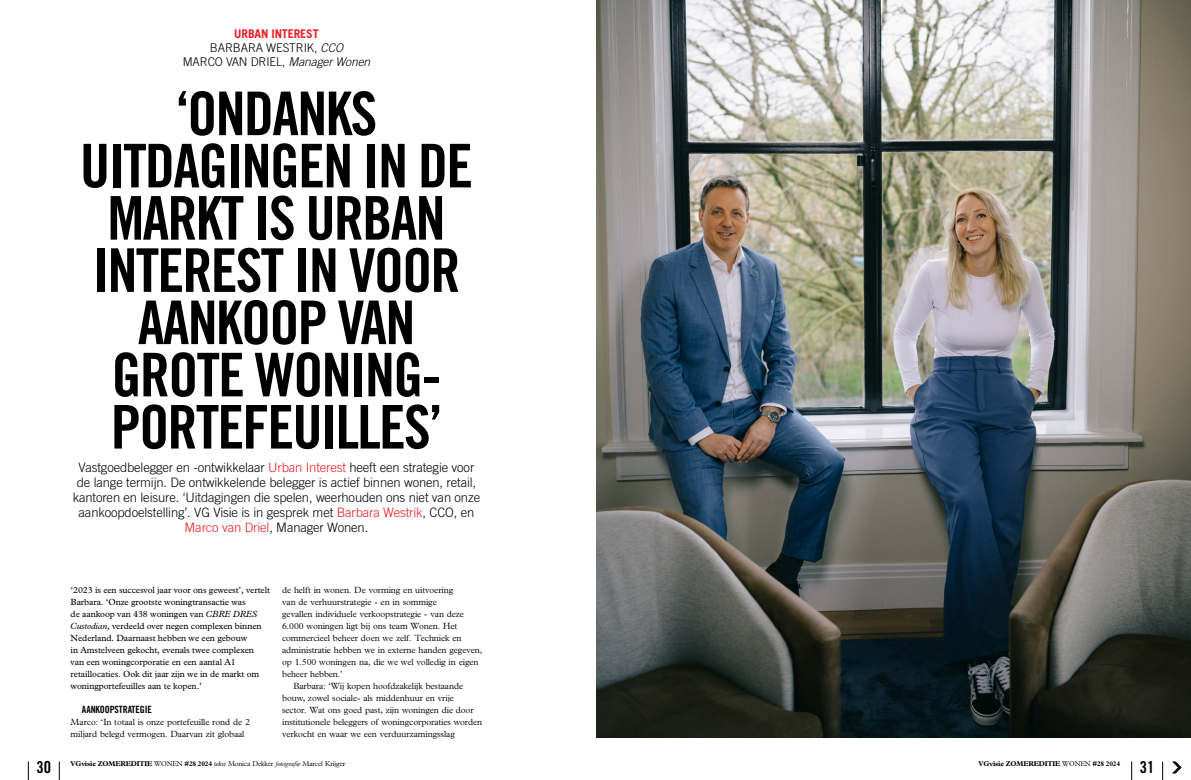
<style>
.page{position:relative;width:1191px;height:780px;background:#fff}
.page>*{position:absolute;margin:0;border:0;box-sizing:border-box;transform-origin:0 0}
.t1{font:60.3px/52.2px "Trade Gothic Bold Cond Twenty";letter-spacing:-.03em;color:#000}
.t2{font:16.5px "Trade Gothic Bold Cond Twenty";color:#000}
.t3{font:300 13px "Trade Gothic";letter-spacing:-.01em;color:#000}
.t4{font:300 12px/14px "Trade Gothic";letter-spacing:-.01em;color:#000;text-align:center}
.t5{font:10px "Trade Gothic Bold Cond Twenty";letter-spacing:-.01em;color:#000}
.t6{font:300 9px/12px "M Plantin";letter-spacing:-.01em;color:#000}
.t7{font:9px/12px "M Plantin";letter-spacing:-.01em;color:#000}
.t8{font:300 7px "M Plantin";letter-spacing:-.02em;color:#000}
.t9{font:700 7px "M Plantin";letter-spacing:-.02em;color:#000}
.s1{font-weight:700;color:#ed1d24}
.s2{font-style:italic}
.s3{color:#ed1d24}
.s4{font-weight:700}
.s5{font-weight:300}
</style>
<div class="page">
<img style="left:597px;top:0;width:594px;height:737px">
<svg style="left:1172px;top:761px;width:9px;height:12px"></svg>
<svg style="left:28px;top:761px;width:1px;height:19px"></svg>
<svg style="left:59px;top:761px;width:1px;height:19px"></svg>
<svg style="left:1162px;top:761px;width:1px;height:19px"></svg>
<svg style="left:1131px;top:761px;width:1px;height:19px"></svg>
<h3 class="t4" style="left:183px;top:26px;width:189px"><span class="s1">URBAN INTEREST<br></span>Barbara Westrik, <span class="s2">CCO<br></span>Marco van Driel, <span class="s2">Manager Wonen</span></h3>
<h1 class="t1" style="left:80px;top:87px;width:219px;text-indent:96px">‘ONDANKS<br>UITDAGINGEN</h1>
<h1 class="t1" style="left:363px;top:139px;width:106px">IN DE</h1>
<h1 class="t1" style="left:107px;top:191px;width:62px">MARKT</h1>
<h1 class="t1" style="left:254px;top:191px;width:163px">ISURBAN</h1>
<h1 class="t1" style="left:92px;top:244px;width:41px">INTEREST</h1>
<h1 class="t1" style="left:294px;top:244px;width:108px">IN VOOR</h1>
<h1 class="t1" style="left:138px;top:296px;width:28px">AANKOOP</h1>
<h1 class="t1" style="left:337px;top:296px;width:50px">VAN</h1>
<h1 class="t1" style="left:111px;top:348px;width:27px">GROTE</h1>
<h1 class="t1" style="left:255px;top:348px;width:64px">WONING</h1>
<h1 class="t1" style="left:421px;top:348px;width:22px">-</h1>
<h1 class="t1" style="left:111px;top:400px;width:27px">PORTE</h1>
<h1 class="t1" style="left:242px;top:400px;width:201px">FEUILLES’</h1>
<h3 class="t3" style="left:79px;top:459px;width:397px">Vastgoedbelegger en -ontwikkelaar <span class="s3">Urban I nterest</span> heeft een strategie voor</h3>
<h3 class="t3" style="left:77px;top:474px;width:401px">de lange termijn. De ontwikkelende belegger is actief binnen wonen, retail,</h3>
<h3 class="t3" style="left:73px;top:489px;width:409px">kantoren en leisure. ‘Uitdagingen die spelen, weerhouden ons niet van onze</h3>
<h3 class="t3" style="left:79px;top:504px;width:360px">aankoopdoelstelling’. VG Visie is in gesprek met <span class="s3">Barbara Westrik</span>, CCO</h3>
<h3 class="t3" style="left:454px;top:504px;width:22px">, en</h3>
<h3 class="t3" style="left:185px;top:519px;width:185px"><span class="s3">Marco van Driel</span>, Manager Wonen.</h3>
<h2 class="t2" style="left:36px;top:757px;width:16px">30</h2>
<p class="t7" style="left:71px;top:584px;width:201px">‘2023 is een succesvol jaar voor ons geweest’, vertelt Barbara. ‘Onze grootste woningtransactie was<br>de aankoop van 438 woningen van <span class="s2">CBRE DRES Custodian</span>, verdeeld over negen complexen binnen Nederland. Daarnaast hebben we een gebouw<br>in Amstelveen gekocht, evenals twee complexen<br>van een woningcorporatie en een aantal A1 retaillocaties. Ook dit jaar zijn we in de markt om woningportefeuilles aan te kopen.’</p>
<p class="t5" style="left:82px;top:703px;width:71px">AANKOOPSTRATEGIE</p>
<p class="t6" style="left:71px;top:716px;width:181px">Marco: ‘In totaal is onze portefeuille rond de 2 miljard belegd vermogen. Daarvan zit globaal</p>
<p class="t6" style="left:282px;top:584px;width:173px">de helft in wonen. De vorming en uitvoering</p>
<p class="t6" style="left:282px;top:596px;width:156px">van de verhuurstrategie - en in sommige</p>
<p class="t6" style="left:282px;top:608px;width:183px">gevallen individuele verkoopstrategie - van deze</p>
<p class="t6" style="left:282px;top:620px;width:177px">6.000 woningen ligt bij ons team Wonen. Het</p>
<p class="t6" style="left:282px;top:632px;width:181px">commercieel beheer doen we zelf. Techniek en</p>
<p class="t6" style="left:282px;top:644px;width:202px">administratie hebben we in externe handen gegeven,</p>
<p class="t6" style="left:282px;top:656px;width:198px">op 1.500 woningen na, die we wel volledig in eigen</p>
<p class="t6" style="left:282px;top:668px;width:62px">beheer hebben.’</p>
<p class="t6" style="left:293px;top:680px;width:171px">Barbara: ‘Wij kopen hoofdzakelijk bestaande</p>
<p class="t6" style="left:282px;top:692px;width:173px">bouw, zowel sociale- als middenhuur en vrije</p>
<p class="t6" style="left:282px;top:704px;width:193px">sector. Wat ons goed past, zijn woningen die door</p>
<p class="t6" style="left:282px;top:716px;width:202px">institutionele beleggers of woningcorporaties worden</p>
<p class="t6" style="left:282px;top:728px;width:174px">verkocht en waar we een verduurzamingsslag</p>
<p class="t8" style="left:71px;top:759px;width:276px"><span class="s4">VGVISIE ZOMEREDITIE</span> WONEN <span class="s4">#28 2024</span> <span class="s2">tekst</span> Monica Dekker <span class="s2">fotografie</span> Marcel Krijger</p>
<p class="t9" style="left:978px;top:759px;width:143px">VGVISIE ZOMEREDITIE <span class="s5">WONEN</span> #28 2024</p>
<h2 class="t2" style="left:1139px;top:757px;width:16px">31</h2>
</div>
